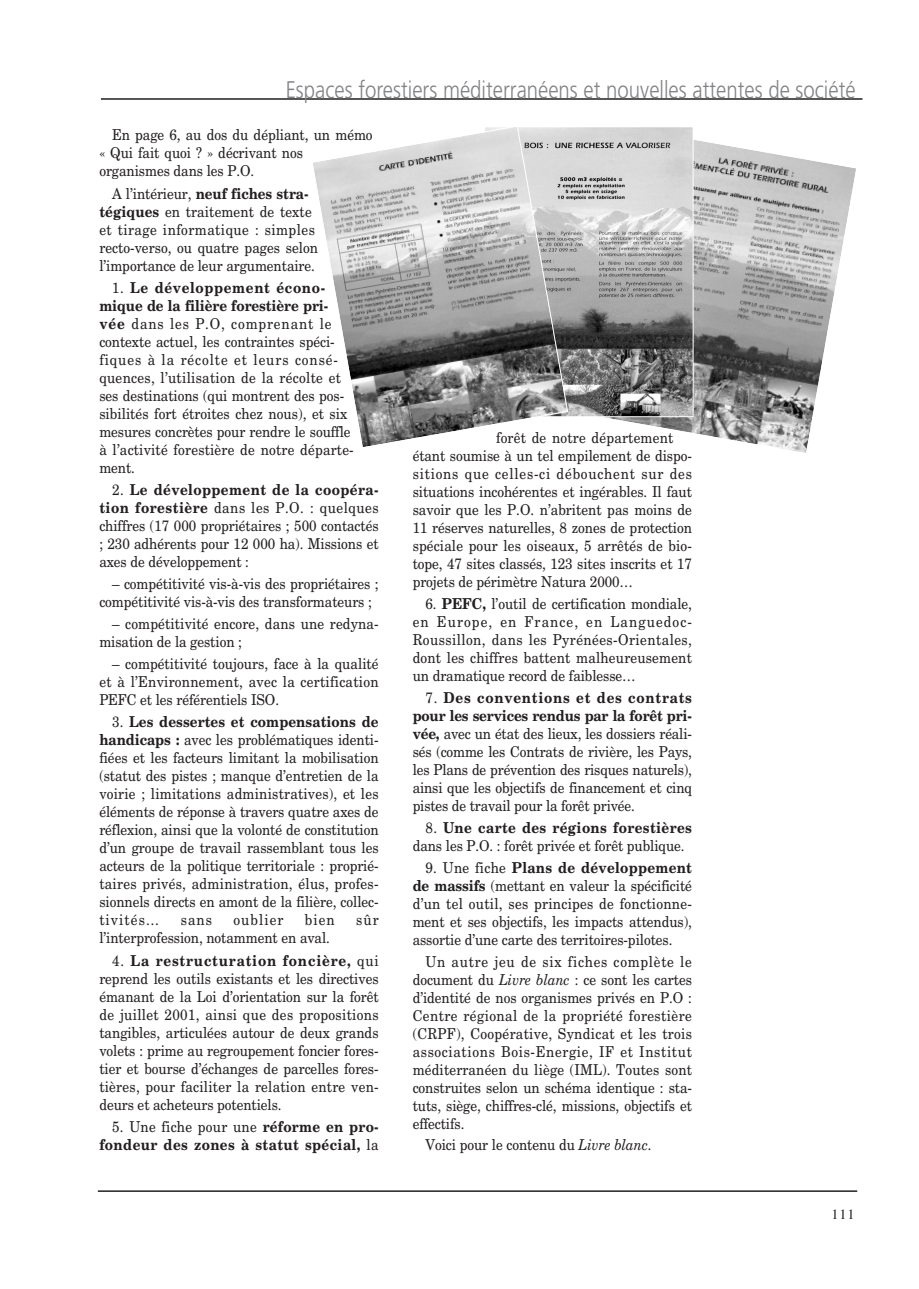
<style>
.page{position:relative;width:919px;height:1289px;background:#fff}
.page>*{position:absolute;margin:0;border:0;box-sizing:border-box;transform-origin:0 0}
.t1{font:300 24px "Frutiger";color:#808285;scale:.85 1}
.t2{font:15px/18px "New Century Schlbk";letter-spacing:-.005em;color:#231f20;text-align:justify;scale:.9 1}
.t3{font:700 15px/18px "New Century Schlbk";letter-spacing:.03em;color:#231f20;text-align:right;scale:.9 1}
.t4{font:15px "New Century Schlbk";letter-spacing:.08em;color:#231f20;scale:.9 1}
.t5{font:14.25px "Times";color:#231f20}
.s1{font-weight:700}
.s2{font-style:italic}
.s3{font-weight:400}
</style>
<div class="page">
<hr style="left:98px;top:1190px;width:759px;height:1px;background:#231f20">
<hr style="left:101px;top:98px;width:761px;height:2px;background:#231f20">
<svg style="left:604px;top:140px;width:252px;height:313px"></svg>
<img style="left:568px;top:128px;width:123px;height:287px">
<svg style="left:313px;top:127px;width:255px;height:320px"></svg>
<h1 class="t1" style="left:286px;top:76px;width:672px">Espaces forestiers méditerranéens et nouvelles attentes de société</h1>
<p class="t2" style="left:99px;top:126px;width:305px;text-align:left;text-indent:13px">En page 6, au dos du dépliant, un mémo « Qui fait quoi ? » décrivant nos organismes dans les P.O.</p>
<p class="t2" style="left:99px;top:184px;width:244px;text-align:center">A l’intérieur, <span class="s1">neuf fiches stra&shy;tégiques</span> en traitement de texte et tirage informatique : simples recto-verso, ou quatre pages selon l’importance de leur argumentaire.</p>
<p class="t2" style="left:99px;top:278px;width:284px;text-align:left;text-indent:13px">1. <span class="s1">Le développement écono&shy;mique de la filière forestière pri&shy;vée</span> dans les P.O, comprenant le contexte actuel, les contraintes spéci&shy;fiques à la récolte et leurs consé&shy;quences, l’utilisation de la récolte et ses destinations (qui montrent des pos&shy;sibilités fort étroites chez nous), et six mesures concrètes pour rendre le souffle à l’activité forestière de notre départe&shy;ment.</p>
<p class="t2" style="left:99px;top:480px;width:312px;text-indent:13px">2. <span class="s1">Le développement de la coopéra&shy;tion forestière</span> dans les P.O. : quelques chiffres (17 000 propriétaires ; 500 contactés ; 230 adhérents pour 12 000 ha). Missions et axes de développement :</p>
<p class="t2" style="left:99px;top:574px;width:312px;text-indent:13px">– compétitivité vis-à-vis des propriétaires ; compétitivité vis-à-vis des transformateurs ;</p>
<p class="t2" style="left:99px;top:614px;width:312px;text-indent:13px">– compétitivité encore, dans une redyna&shy;misation de la gestion ;</p>
<p class="t2" style="left:99px;top:654px;width:312px;text-indent:13px">– compétitivité toujours, face à la qualité et à l’Environnement, avec la certification PEFC et les référentiels ISO.</p>
<p class="t2" style="left:99px;top:712px;width:312px;text-indent:13px">3. <span class="s1">Les dessertes et compensations de handicaps :</span> avec les problématiques identi&shy;fiées et les facteurs limitant la mobilisation (statut des pistes ; manque d’entretien de la voirie ; limitations administratives), et les éléments de réponse à travers quatre axes de réflexion, ainsi que la volonté de constitution d’un groupe de travail rassemblant tous les acteurs de la politique territoriale : proprié&shy;taires privés, administration, élus, profes&shy;sionnels directs en amont de la filière, collec&shy;tivités…</p>
<p class="t2" style="left:412px;top:428px;width:312px;text-align:left;text-indent:83px">forêt de notre département étant soumise à un tel empilement de dispo&shy;sitions que celles-ci débouchent sur des situations incohérentes et ingérables. Il faut savoir que les P.O. n’abritent pas moins de 11 réserves naturelles, 8 zones de protection spéciale pour les oiseaux, 5 arrêtés de bio&shy;tope, 47 sites classés, 123 sites inscrits et 17 projets de périmètre Natura 2000…</p>
<p class="t2" style="left:412px;top:594px;width:312px;text-indent:13px">6. <span class="s1">PEFC,</span> l’outil de certification mondiale, en Europe, en France, en Languedoc-Roussillon, dans les Pyrénées-Orientales, dont les chiffres battent malheureusement un dramatique record de faiblesse…</p>
<p class="t2" style="left:412px;top:688px;width:312px;text-indent:13px">7. <span class="s1">Des conventions et des contrats pour les services rendus par la forêt pri&shy;vée,</span> avec un état des lieux, les dossiers réali&shy;sés (comme les Contrats de rivière, les Pays, les Plans de prévention des risques naturels), ainsi que les objectifs de financement et cinq pistes de travail pour la forêt privée.</p>
<p class="t2" style="left:412px;top:818px;width:312px;text-indent:13px">8. <span class="s1">Une carte des régions forestières </span>dans les P.O. : forêt privée et forêt publique.</p>
<p class="t2" style="left:412px;top:858px;width:312px;text-indent:13px">9. Une fiche <span class="s1">Plans de développement de massifs</span> (mettant en valeur la spécificité d’un tel outil, ses principes de fonctionne&shy;ment et ses objectifs, les impacts attendus), assortie d’une carte des territoires-pilotes.</p>
<p class="t2" style="left:412px;top:951px;width:312px;text-indent:13px">Un autre jeu de six fiches complète le document du <span class="s2">Livre blanc</span> : ce sont les cartes d’identité de nos organismes privés en P.O :<br>Centre régional de la propriété forestière (CRPF), Coopérative, Syndicat et les trois associations Bois-Energie, IF et Institut méditerranéen du liège (IML). Toutes sont construites selon un schéma identique : sta&shy;tuts, siège, chiffres-clé, missions, objectifs et effectifs.</p>
<p class="t2" style="left:425px;top:1135px;width:253px">Voici pour le contenu du <span class="s2">Livre blanc.</span></p>
<p class="t2" style="left:181px;top:910px;width:36px">sans</p>
<p class="t4" style="left:233px;top:910px;width:57px">oublier</p>
<p class="t2" style="left:305px;top:910px;width:35px">bien</p>
<p class="t2" style="left:356px;top:910px;width:27px">sûr</p>
<p class="t2" style="left:99px;top:928px;width:258px">l’interprofession, notamment en aval.</p>
<p class="t2" style="left:99px;top:950px;width:312px;text-indent:13px">4. <span class="s1">La restructuration foncière,</span> qui reprend les outils existants et les directives émanant de la Loi d’orientation sur la forêt de juillet 2001, ainsi que des propositions tangibles, articulées autour de deux grands volets : prime au regroupement foncier fores&shy;tier et bourse d’échanges de parcelles fores&shy;tières, pour faciliter la relation entre ven&shy;deurs et acheteurs potentiels.</p>
<p class="t3" style="left:99px;top:1117px;width:312px"><span class="s3">5. Une fiche pour une</span> réforme en pro&shy;fondeur des zones à statut spécial, <span class="s3">la</span></p>
<p class="t5" style="left:831px;top:1200px;width:24px">111</p>
</div>
